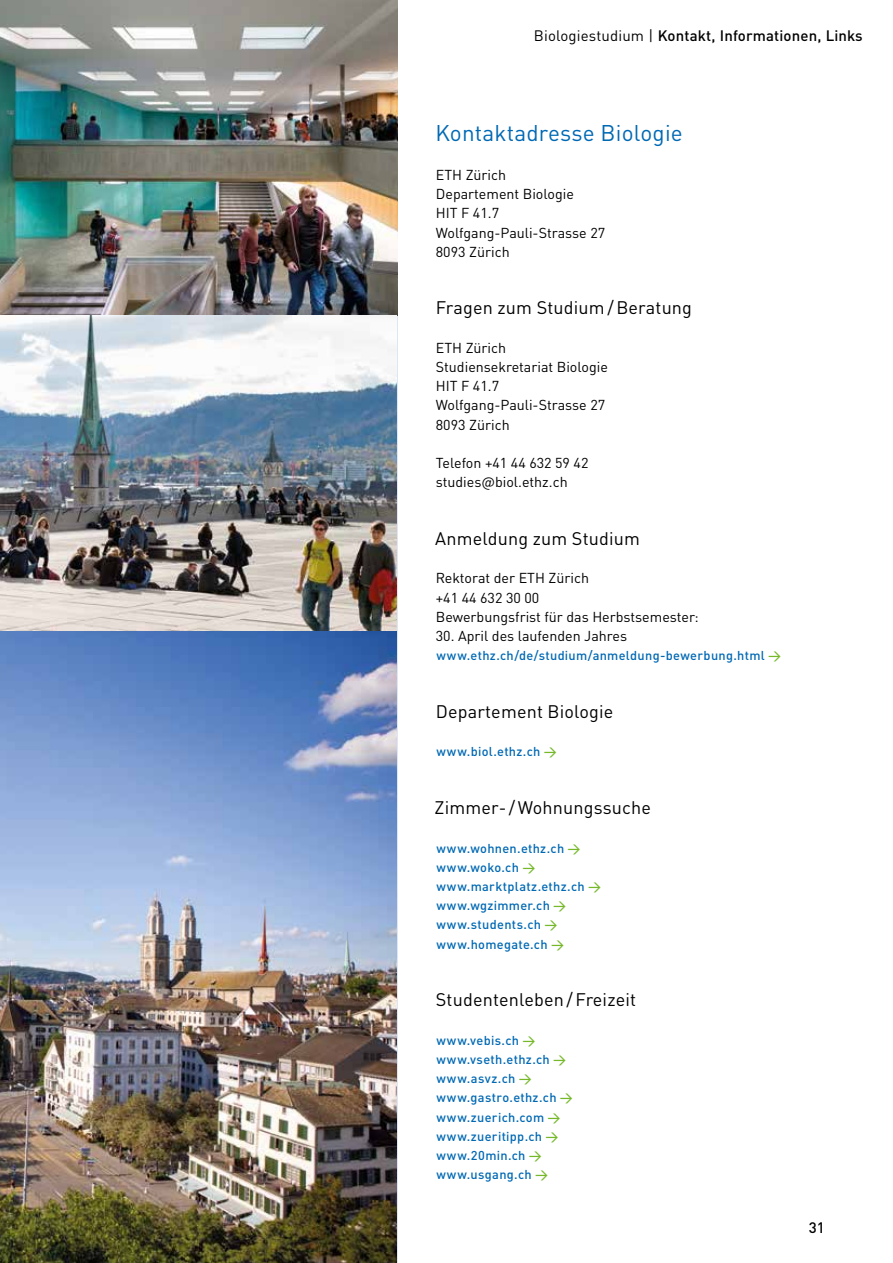
<style>
.page{position:relative;width:893px;height:1263px;background:#fff}
.page>*{position:absolute;margin:0;border:0;box-sizing:border-box;transform-origin:0 0}
.t1{font:22.5px "DIN Pro";letter-spacing:.01em;color:#0069b4}
.t2{font:18px "DIN Pro";letter-spacing:.01em;color:#000}
.t3{font:500 15px "DIN Pro";letter-spacing:.01em;color:#000}
.t4{font:14.25px/19.2px "DIN Pro";color:#000}
.t5{font:500 12.75px/19.2px "DIN Pro";letter-spacing:.025em;color:#0069b4}
.s1{font-weight:400}
.s2{color:#76b82a}
</style>
<div class="page">
<img style="left:0;top:0;width:398px;height:1263px">
<p class="t3" style="left:534px;top:24px;width:330px"><span class="s1">Biologiestudium |</span> Kontakt, Informationen, Links</p>
<h1 class="t1" style="left:435px;top:116px;width:249px">Kontaktadresse Biologie</h1>
<p class="t4" style="left:436px;top:164px;width:171px">ETH Zürich<br>Departement Biologie<br>HIT F 41.7<br>Wolfgang-Pauli-Strasse 27<br>8093 Zürich</p>
<h2 class="t2" style="left:436px;top:294px;width:258px">Fragen zum Studium/Beratung</h2>
<p class="t4" style="left:436px;top:337px;width:174px">ETH Zürich<br>Studiensekretariat Biologie<br>HIT F 41.7<br>Wolfgang-Pauli-Strasse 27<br>8093 Zürich</p>
<p class="t4" style="left:436px;top:452px;width:154px">Telefon +41 44 632 59 42 studies@biol.ethz.ch</p>
<h2 class="t2" style="left:435px;top:524px;width:206px">Anmeldung zum Studium</h2>
<p class="t4" style="left:436px;top:567px;width:264px">Rektorat der ETH Zürich<br>+41 44 632 30 00<br>Bewerbungsfrist für das Herbstsemester:</p>
<p class="t4" style="left:436px;top:625px;width:193px">30. April des laufenden Jahres</p>
<p class="t5" style="left:436px;top:645px;width:346px">www.ethz.ch/de/studium/anmeldung-bewerbung.html <span class="s2">→</span></p>
<h2 class="t2" style="left:436px;top:697px;width:179px">Departement Biologie</h2>
<p class="t5" style="left:436px;top:741px;width:122px">www.biol.ethz.ch <span class="s2">→</span></p>
<h2 class="t2" style="left:434px;top:793px;width:218px">Zimmer- / Wohnungssuche</h2>
<p class="t5" style="left:436px;top:837px;width:166px">www.wohnen.ethz.ch <span class="s2">→ </span>www.woko.ch <span class="s2">→ </span>www.marktplatz.ethz.ch <span class="s2">→ </span>www.wgzimmer.ch <span class="s2">→ </span>www.students.ch <span class="s2">→ </span>www.homegate.ch <span class="s2">→</span></p>
<h2 class="t2" style="left:436px;top:985px;width:202px">Studentenleben /Freizeit</h2>
<p class="t5" style="left:436px;top:1029px;width:138px">www.vebis.ch <span class="s2">→ </span>www.vseth.ethz.ch <span class="s2">→ </span>www.asvz.ch <span class="s2">→ </span>www.gastro.ethz.ch <span class="s2">→ </span>www.zuerich.com <span class="s2">→ </span>www.zueritipp.ch <span class="s2">→ </span>www.20min.ch <span class="s2">→ </span>www.usgang.ch <span class="s2">→</span></p>
<p class="t3" style="left:809px;top:1215px;width:18px">31</p>
</div>
